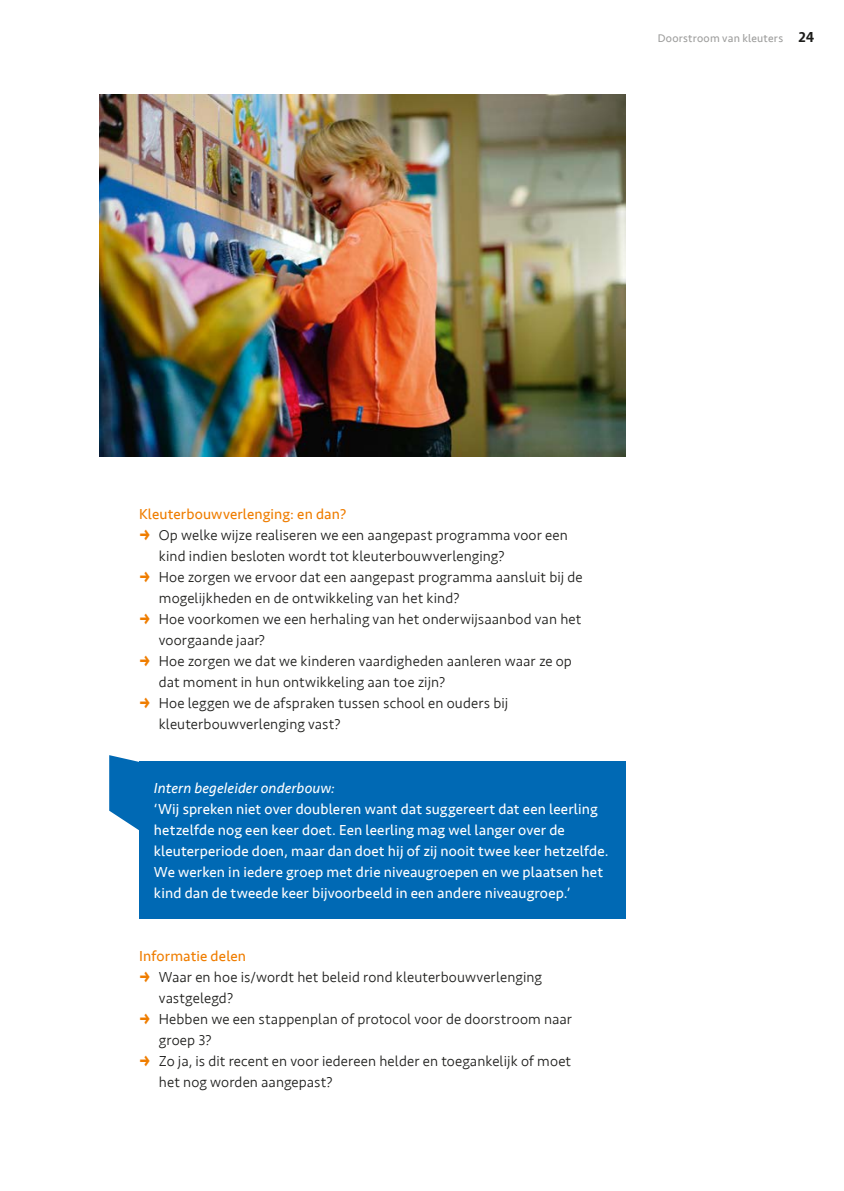
<style>
.page{position:relative;width:844px;height:1191px;background:#fff}
.page>*{position:absolute;margin:0;border:0;box-sizing:border-box;transform-origin:0 0}
.t1{font:300 14.88px/21px "Seravek";letter-spacing:.01em;color:#1d1d1b}
._08_Kadertekst_BLAUW{font:14.88px/21px "Seravek";letter-spacing:.01em;color:#fff}
._04_Tussenkop_ORANJE{font:14.88px "Seravek";letter-spacing:.01em;color:#ef7d00}
._08_Kadertekst_BLAUW-2{font:italic 14.88px "Seravek";letter-spacing:.01em;color:#fff}
.t2{font:11.38px "Seravek";letter-spacing:.02em;color:#9d9d9c}
.s1{font-weight:500;font-size:14.88px;color:#1d1d1b}
.s2{font-weight:700;font-size:19.6px;color:#ef7d00}
</style>
<div class="page">
<div style="left:139px;top:762px;width:486px;height:52px;background:#0069b4"></div>
<div style="left:139px;top:783px;width:486px;height:136px;background:#0069b4"></div>
<svg style="left:109px;top:755px;width:30px;height:75px"></svg>
<img style="left:99px;top:94px;width:526px;height:362px">
<p class="t2" style="left:657px;top:29px;width:158px">Doorstroom van kleuters <span class="s1">24</span></p>
<p class="_04_Tussenkop_ORANJE" style="left:139px;top:503px;width:209px">Kleuterbouwverlenging: en dan?</p>
<p class="t1" style="left:159px;top:525px;width:410px;text-indent:-20px"><span class="s2">Κ</span> Op welke wijze realiseren we een aangepast programma voor een kind indien besloten wordt tot kleuterbouwverlenging?</p>
<p class="t1" style="left:159px;top:567px;width:425px;text-indent:-20px"><span class="s2">Κ</span> Hoe zorgen we ervoor dat een aangepast programma aansluit bij de mogelijkheden en de ontwikkeling van het kind?</p>
<p class="t1" style="left:159px;top:609px;width:424px;text-indent:-20px"><span class="s2">Κ</span> Hoe voorkomen we een herhaling van het onderwijsaanbod van het voorgaande jaar?</p>
<p class="t1" style="left:159px;top:651px;width:414px;text-indent:-20px"><span class="s2">Κ</span> Hoe zorgen we dat we kinderen vaardigheden aanleren waar ze op dat moment in hun ontwikkeling aan toe zijn?</p>
<p class="t1" style="left:159px;top:693px;width:351px;text-indent:-20px"><span class="s2">Κ</span> Hoe leggen we de afspraken tussen school en ouders bij kleuterbouwverlenging vast?</p>
<p class="_08_Kadertekst_BLAUW-2" style="left:154px;top:775px;width:182px">Intern begeleider onderbouw:</p>
<p class="_08_Kadertekst_BLAUW" style="left:154px;top:798px;width:456px">‘Wij spreken niet over doubleren want dat suggereert dat een leerling hetzelfde nog een keer doet. Een leerling mag wel langer over de kleuterperiode doen, maar dan doet hij of zij nooit twee keer hetzelfde.<br>We werken in iedere groep met drie niveaugroepen en we plaatsen het kind dan de tweede keer bijvoorbeeld in een andere niveaugroep.’</p>
<p class="_04_Tussenkop_ORANJE" style="left:139px;top:944px;width:109px">Informatie delen</p>
<p class="t1" style="left:159px;top:966px;width:384px;text-indent:-20px"><span class="s2">Κ</span> Waar en hoe is/wordt het beleid rond kleuterbouwverlenging vastgelegd?</p>
<p class="t1" style="left:159px;top:1008px;width:414px;text-indent:-20px"><span class="s2">Κ</span> Hebben we een stappenplan of protocol voor de doorstroom naar groep 3?</p>
<p class="t1" style="left:159px;top:1050px;width:414px;text-indent:-20px"><span class="s2">Κ</span> Zo ja, is dit recent en voor iedereen helder en toegankelijk of moet het nog worden aangepast?</p>
</div>
